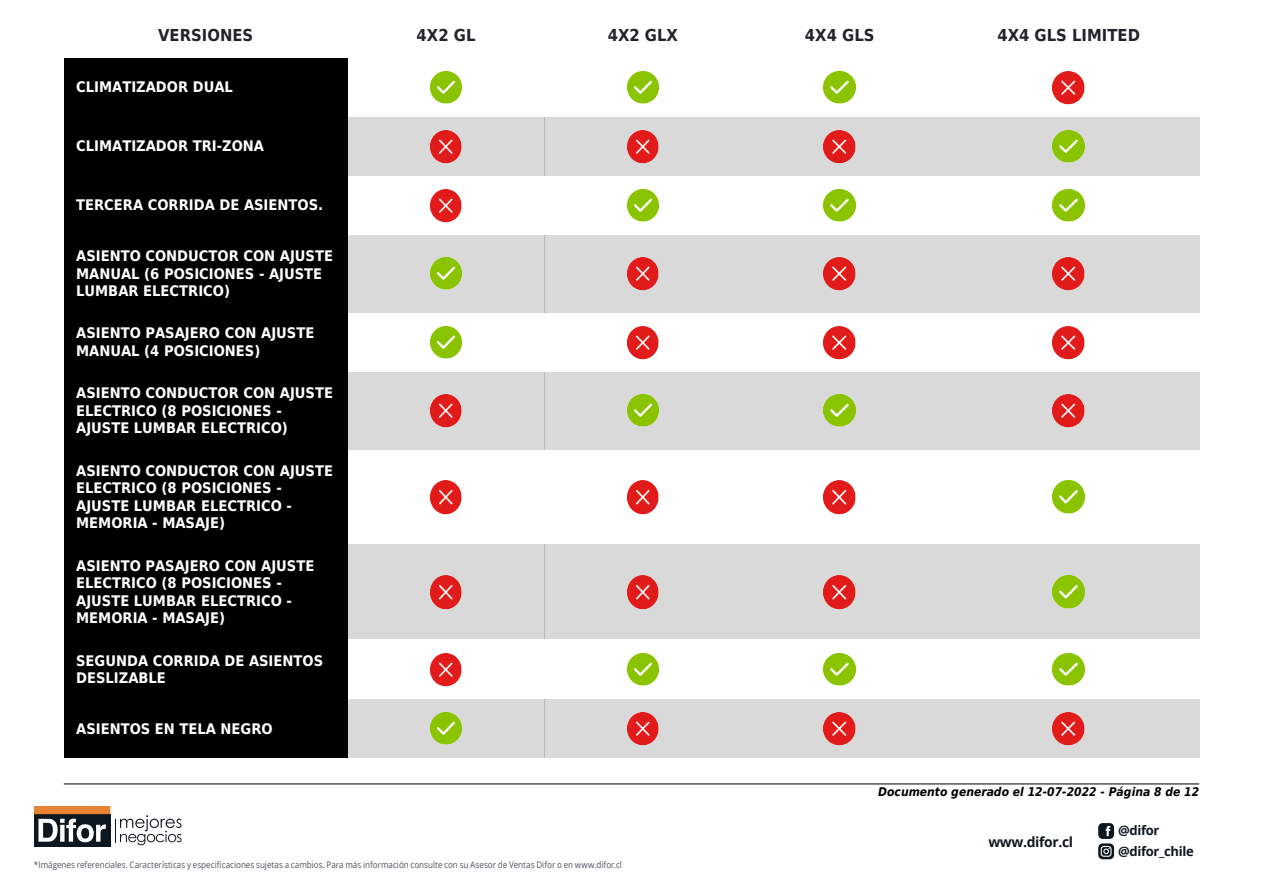
<style>
.page{position:relative;width:1263px;height:893px;background:#fff}
.page>*{position:absolute;margin:0;border:0;box-sizing:border-box;transform-origin:0 0}
.t1{font:700 16.5px "DejaVu Sans Condensed";color:#212529}
.t2{font:700 14.7px/17.5px "DejaVu Sans Condensed";color:#fff}
.t3{font:700 13.95px "Open Sans";letter-spacing:-.025em;color:#0d1720}
.t4{font:700 13.05px/20.4px "Open Sans";letter-spacing:-.025em;color:#0d1720}
.t5{font:italic 700 12px "DejaVu Sans Condensed";color:#000}
.t6{font:9px "Open Sans";color:#4e545b;scale:.9 1}
</style>
<div class="page">
<div style="left:34px;top:814px;width:76px;height:33px;background:#0d1720"></div>
<svg style="left:38px;top:819px;width:68px;height:23px"></svg>
<div style="left:34px;top:806px;width:76px;height:8px;background:#e88334"></div>
<svg style="left:115px;top:815px;width:67px;height:30px"></svg>
<svg style="left:1098px;top:823px;width:16px;height:36px"></svg>
<hr style="left:64px;top:784px;width:1135px;height:1px;background:#000">
<div style="left:348px;top:117px;width:196px;height:59px;background:#d9d9d9"></div>
<div style="left:544px;top:117px;width:197px;height:59px;background:#d9d9d9"></div>
<div style="left:741px;top:117px;width:197px;height:59px;background:#d9d9d9"></div>
<div style="left:938px;top:117px;width:261px;height:59px;background:#d9d9d9"></div>
<div style="left:348px;top:235px;width:196px;height:77px;background:#d9d9d9"></div>
<div style="left:544px;top:235px;width:197px;height:77px;background:#d9d9d9"></div>
<div style="left:741px;top:235px;width:197px;height:77px;background:#d9d9d9"></div>
<div style="left:938px;top:235px;width:261px;height:77px;background:#d9d9d9"></div>
<div style="left:348px;top:372px;width:196px;height:77px;background:#d9d9d9"></div>
<div style="left:544px;top:372px;width:197px;height:77px;background:#d9d9d9"></div>
<div style="left:741px;top:372px;width:197px;height:77px;background:#d9d9d9"></div>
<div style="left:938px;top:372px;width:261px;height:77px;background:#d9d9d9"></div>
<div style="left:348px;top:544px;width:196px;height:95px;background:#d9d9d9"></div>
<div style="left:544px;top:544px;width:197px;height:95px;background:#d9d9d9"></div>
<div style="left:741px;top:544px;width:197px;height:95px;background:#d9d9d9"></div>
<div style="left:938px;top:544px;width:261px;height:95px;background:#d9d9d9"></div>
<div style="left:348px;top:699px;width:196px;height:59px;background:#d9d9d9"></div>
<div style="left:544px;top:699px;width:197px;height:59px;background:#d9d9d9"></div>
<div style="left:741px;top:699px;width:197px;height:59px;background:#d9d9d9"></div>
<div style="left:938px;top:699px;width:261px;height:59px;background:#d9d9d9"></div>
<div style="left:64px;top:58px;width:284px;height:59px;background:#000"></div>
<div style="left:64px;top:117px;width:284px;height:59px;background:#000"></div>
<div style="left:64px;top:176px;width:284px;height:59px;background:#000"></div>
<div style="left:64px;top:235px;width:284px;height:77px;background:#000"></div>
<div style="left:64px;top:312px;width:284px;height:60px;background:#000"></div>
<div style="left:64px;top:372px;width:284px;height:77px;background:#000"></div>
<div style="left:64px;top:449px;width:284px;height:95px;background:#000"></div>
<div style="left:64px;top:544px;width:284px;height:95px;background:#000"></div>
<div style="left:64px;top:639px;width:284px;height:60px;background:#000"></div>
<div style="left:64px;top:699px;width:284px;height:59px;background:#000"></div>
<img style="left:430px;top:71px;width:32px;height:33px">
<img style="left:627px;top:71px;width:32px;height:33px">
<img style="left:823px;top:71px;width:33px;height:33px">
<img style="left:1052px;top:71px;width:33px;height:34px">
<img style="left:430px;top:130px;width:32px;height:33px">
<img style="left:627px;top:130px;width:32px;height:33px">
<img style="left:823px;top:130px;width:33px;height:33px">
<img style="left:1052px;top:130px;width:33px;height:33px">
<img style="left:430px;top:189px;width:32px;height:33px">
<img style="left:627px;top:189px;width:32px;height:33px">
<img style="left:823px;top:189px;width:33px;height:33px">
<img style="left:1052px;top:189px;width:33px;height:33px">
<img style="left:430px;top:257px;width:32px;height:33px">
<img style="left:627px;top:257px;width:32px;height:34px">
<img style="left:823px;top:257px;width:33px;height:34px">
<img style="left:1052px;top:257px;width:33px;height:34px">
<img style="left:430px;top:326px;width:32px;height:33px">
<img style="left:627px;top:326px;width:32px;height:33px">
<img style="left:823px;top:326px;width:33px;height:33px">
<img style="left:1052px;top:326px;width:33px;height:33px">
<img style="left:430px;top:394px;width:32px;height:34px">
<img style="left:627px;top:394px;width:32px;height:33px">
<img style="left:823px;top:394px;width:33px;height:33px">
<img style="left:1052px;top:394px;width:33px;height:34px">
<img style="left:430px;top:480px;width:32px;height:34px">
<img style="left:627px;top:480px;width:32px;height:34px">
<img style="left:823px;top:480px;width:33px;height:34px">
<img style="left:1052px;top:480px;width:33px;height:34px">
<img style="left:430px;top:575px;width:32px;height:34px">
<img style="left:627px;top:575px;width:32px;height:34px">
<img style="left:823px;top:575px;width:33px;height:34px">
<img style="left:1052px;top:575px;width:33px;height:34px">
<img style="left:430px;top:653px;width:32px;height:33px">
<img style="left:627px;top:653px;width:32px;height:33px">
<img style="left:823px;top:653px;width:33px;height:33px">
<img style="left:1052px;top:653px;width:33px;height:33px">
<img style="left:430px;top:712px;width:32px;height:33px">
<img style="left:627px;top:712px;width:32px;height:34px">
<img style="left:823px;top:712px;width:33px;height:34px">
<img style="left:1052px;top:712px;width:33px;height:34px">
<p class="t1" style="left:158px;top:22px;width:97px">VERSIONES</p>
<p class="t1" style="left:417px;top:22px;width:60px">4X2 GL</p>
<p class="t1" style="left:608px;top:22px;width:72px">4X2 GLX</p>
<p class="t1" style="left:805px;top:22px;width:71px">4X4 GLS</p>
<p class="t1" style="left:997px;top:22px;width:144px">4X4 GLS LIMITED</p>
<p class="t2" style="left:76px;top:78px;width:158px">CLIMATIZADOR DUAL</p>
<p class="t2" style="left:76px;top:137px;width:189px">CLIMATIZADOR TRI-ZONA</p>
<p class="t2" style="left:76px;top:196px;width:249px">TERCERA CORRIDA DE ASIENTOS.</p>
<p class="t2" style="left:76px;top:247px;width:258px">ASIENTO CONDUCTOR CON AJUSTE<br>MANUAL (6 POSICIONES - AJUSTE<br>LUMBAR ELECTRICO)</p>
<p class="t2" style="left:76px;top:324px;width:240px">ASIENTO PASAJERO CON AJUSTE<br>MANUAL (4 POSICIONES)</p>
<p class="t2" style="left:76px;top:384px;width:258px">ASIENTO CONDUCTOR CON AJUSTE<br>ELECTRICO (8 POSICIONES -<br>AJUSTE LUMBAR ELECTRICO)</p>
<p class="t2" style="left:76px;top:461px;width:258px">ASIENTO CONDUCTOR CON AJUSTE<br>ELECTRICO (8 POSICIONES -<br>AJUSTE LUMBAR ELECTRICO -<br>MEMORIA - MASAJE)</p>
<p class="t2" style="left:76px;top:556px;width:240px">ASIENTO PASAJERO CON AJUSTE<br>ELECTRICO (8 POSICIONES -<br>AJUSTE LUMBAR ELECTRICO -<br>MEMORIA - MASAJE)</p>
<p class="t2" style="left:76px;top:651px;width:249px">SEGUNDA CORRIDA DE ASIENTOS<br>DESLIZABLE</p>
<p class="t2" style="left:76px;top:719px;width:198px">ASIENTOS EN TELA NEGRO</p>
<p class="t6" style="left:34px;top:859px;width:655px">*Imágenes referenciales. Características y especificaciones sujetas a cambios. Para más información consulte con su Asesor de Ventas Difor o en www.difor.cl</p>
<p class="t5" style="left:878px;top:783px;width:322px">Documento generado el 12-07-2022 - Página 8 de 12</p>
<p class="t3" style="left:988px;top:832px;width:86px">www.difor.cl</p>
<p class="t4" style="left:1118px;top:820px;width:77px">@difor @difor_chile</p>
</div>
